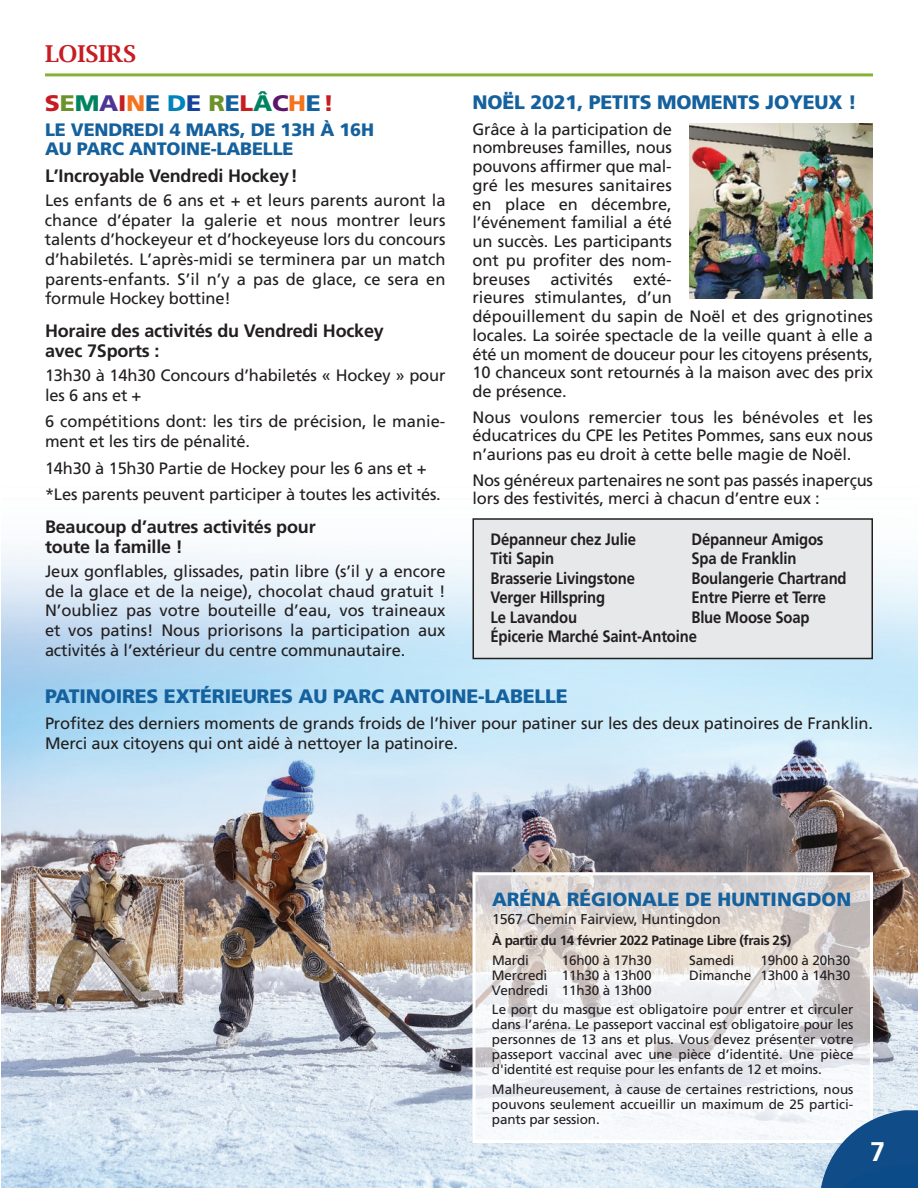
<style>
.page{position:relative;width:918px;height:1188px;background:#fff}
.page>*{position:absolute;margin:0;border:0;box-sizing:border-box;transform-origin:0 0}
.t1{font:700 27px "Frutiger";color:#fff}
.t2{font:600 23.25px "Lucida Bright";color:#c71c22}
.t3{font:900 22.5px "Frutiger";letter-spacing:-.01em;color:#c71c22;scale:1.1 1}
.t4{font:900 19.5px "Frutiger";letter-spacing:-.01em;color:#15619d}
.t5{font:900 19.2px "Frutiger";color:#15619d}
.t6{font:700 18px/19.6px "Frutiger";letter-spacing:-.01em;color:#231f20}
.t7{font:900 18px/19.6px "Frutiger";letter-spacing:-.01em;color:#15619d}
.t8{font:16.5px/18.8px "Frutiger";letter-spacing:-.01em;color:#231f20}
.t9{font:700 16.5px/19.5px "Frutiger";letter-spacing:-.01em;color:#231f20;scale:.9 1}
.t10{font:14.25px "Frutiger";letter-spacing:-.01em;color:#231f20}
.t11{font:13.5px/15px "Frutiger";letter-spacing:-.01em;color:#231f20;text-align:justify}
.t12{font:700 13.5px "Frutiger";letter-spacing:-.03em;color:#231f20}
.s1{color:#6c922b}
.s2{color:#008361}
.s3{color:#4d3595}
.s4{color:#f47321}
.s5{color:#15619d}
.s6{color:#0084bc}
.s7{color:#154398}
.s8{color:#5b166b}
</style>
<div class="page">
<img style="left:1px;top:548px;width:917px;height:640px">
<img style="left:476px;top:876px;width:393px;height:263px">
<div style="left:472px;top:872px;width:401px;height:271px;border:3px solid #fff"></div>
<hr style="left:45px;top:73px;width:828px;height:3px;background:#87b237">
<img style="left:820px;top:1110px;width:98px;height:78px">
<div style="left:473px;top:519px;width:399px;height:139px;background:#e7e8e9"></div>
<div style="left:472px;top:518px;width:401px;height:141px;border:2px solid #231f20"></div>
<img style="left:690px;top:124px;width:183px;height:175px">
<h2 class="t2" style="left:45px;top:40px;width:93px">lOISIRS</h2>
<h3 class="t3" style="left:45px;top:94px;width:264px">S<span class="s1">E</span><span class="s2">M</span><span class="s3">A</span>I<span class="s4">N</span><span class="s5">E</span> <span class="s6">D</span><span class="s7">E</span> <span class="s1">R</span><span class="s5">E</span>L<span class="s2">Â</span><span class="s8">C</span><span class="s4">H</span><span class="s5">E</span>!</h3>
<p class="t7" style="left:45px;top:121px;width:331px">LE VENDREDI 4 MARS, DE 13H À 16H<br>AU PARC ANTOINE-LABELLE</p>
<p class="t6" style="left:45px;top:167px;width:254px">L’Incroyable Vendredi Hockey!</p>
<p class="t8" style="left:45px;top:192px;width:402px;line-height:19.6px;text-align:justify">Les enfants de 6 ans et + et leurs parents auront la chance d’épater la galerie et nous montrer leurs talents d’hockeyeur et d’hockeyeuse lors du concours d’habiletés. L’après-midi se terminera par un match parents-enfants. S’il n’y a pas de glace, ce sera en formule Hockey bottine!</p>
<p class="t6" style="left:45px;top:323px;width:340px">Horaire des activités du Vendredi Hockey avec 7Sports :</p>
<p class="t8" style="left:45px;top:367px;width:402px;line-height:19.6px">13h30 à 14h30 Concours d’habiletés « Hockey » pour les 6 ans et +</p>
<p class="t8" style="left:45px;top:413px;width:402px;line-height:19.6px">6 compétitions dont: les tirs de précision, le manie&shy;ment et les tirs de pénalité.</p>
<p class="t8" style="left:45px;top:456px;width:397px;line-height:26.4px">14h30 à 15h30 Partie de Hockey pour les 6 ans et + *Les parents peuvent participer à toutes les activités.</p>
<p class="t6" style="left:45px;top:519px;width:272px">Beaucoup d’autres activités pour toute la famille !</p>
<p class="t8" style="left:45px;top:563px;width:402px;line-height:19.6px;text-align:justify">Jeux gonflables, glissades, patin libre (s’il y a encore de la glace et de la neige), chocolat chaud gratuit !<br>N’oubliez pas votre bouteille d’eau, vos traineaux et vos patins! Nous priorisons la participation aux activités à l’extérieur du centre communautaire.</p>
<p class="t4" style="left:472px;top:94px;width:386px">NOËL 2021, PETITS MOMENTS JOYEUX !</p>
<p class="t8" style="left:472px;top:121px;width:402px">Grâce à la participation de<br>nombreuses familles, nous<br>pouvons affirmer que mal-<br>gré les mesures sanitaires<br>en place en décembre,<br>l’événement familial a été<br>un succès. Les participants<br>ont pu profiter des nom-<br>breuses activités exté-<br>rieures stimulantes, d’un<br>dépouillement du sapin de Noël et des grignotines locales. La soirée spectacle de la veille quant à elle a été un moment de douceur pour les citoyens présents,<br>10 chanceux sont retournés à la maison avec des prix de présence.</p>
<p class="t8" style="left:473px;top:409px;width:402px;text-align:justify">Nous voulons remercier tous les bénévoles et les éducatrices du CPE les Petites Pommes, sans eux nous n’aurions pas eu droit à cette belle magie de Noël.</p>
<p class="t8" style="left:473px;top:472px;width:402px">Nos généreux partenaires ne sont pas passés inaperçus lors des festivités, merci à chacun d’entre eux :</p>
<p class="t9" style="left:491px;top:531px;width:163px">Dépanneur chez Julie</p>
<p class="t9" style="left:691px;top:531px;width:148px">Dépanneur Amigos</p>
<p class="t9" style="left:491px;top:550px;width:72px">Titi Sapin</p>
<p class="t9" style="left:691px;top:550px;width:118px">Spa de Franklin</p>
<p class="t9" style="left:491px;top:570px;width:162px">Brasserie Livingstone</p>
<p class="t9" style="left:691px;top:570px;width:174px">Boulangerie Chartrand</p>
<p class="t9" style="left:491px;top:589px;width:129px">Verger Hillspring</p>
<p class="t9" style="left:691px;top:589px;width:151px">Entre Pierre et Terre</p>
<p class="t9" style="left:491px;top:609px;width:98px">Le Lavandou</p>
<p class="t9" style="left:491px;top:609px;width:356px;text-indent:201px">Blue Moose Soap<br>Épicerie Marché Saint-Antoine</p>
<p class="t4" style="left:45px;top:688px;width:524px">PATINOIRES EXTÉRIEURES AU PARC ANTOINE-LABELLE</p>
<p class="t8" style="left:45px;top:715px;width:830px;line-height:19.5px">Profitez des derniers moments de grands froids de l’hiver pour patiner sur les des deux patinoires de Franklin.<br>Merci aux citoyens qui ont aidé à nettoyer la patinoire.</p>
<p class="t5" style="left:492px;top:892px;width:361px">ARÉNA RÉGIONALE DE HUNTINGDON</p>
<p class="t10" style="left:492px;top:913px;width:230px">1567 Chemin Fairview, Huntingdon</p>
<p class="t12" style="left:492px;top:935px;width:301px">À partir du 14 février 2022 Patinage Libre (frais 2$)</p>
<p class="t11" style="left:492px;top:953px;width:38px">Mardi</p>
<p class="t11" style="left:562px;top:953px;width:91px">16h00 à 17h30</p>
<p class="t11" style="left:689px;top:953px;width:47px">Samedi</p>
<p class="t11" style="left:761px;top:953px;width:91px">19h00 à 20h30</p>
<p class="t11" style="left:492px;top:968px;width:161px">Mercredi 11h30 à 13h00</p>
<p class="t11" style="left:689px;top:968px;width:163px">Dimanche 13h00 à 14h30</p>
<p class="t11" style="left:492px;top:981px;width:363px;line-height:19.5px">Vendredi 11h30 à 13h00<br>Le port du masque est obligatoire pour entrer et circuler</p>
<p class="t11" style="left:492px;top:1018px;width:363px">dans l’aréna. Le passeport vaccinal est obligatoire pour les personnes de 13 ans et plus. Vous devez présenter votre passeport vaccinal avec une pièce d’identité. Une pièce d'identité est requise pour les enfants de 12 et moins.</p>
<p class="t11" style="left:492px;top:1082px;width:363px">Malheureusement, à cause de certaines restrictions, nous pouvons seulement accueillir un maximum de 25 partici&shy;pants par session.</p>
<h1 class="t1" style="left:870px;top:1141px;width:17px">7</h1>
</div>
